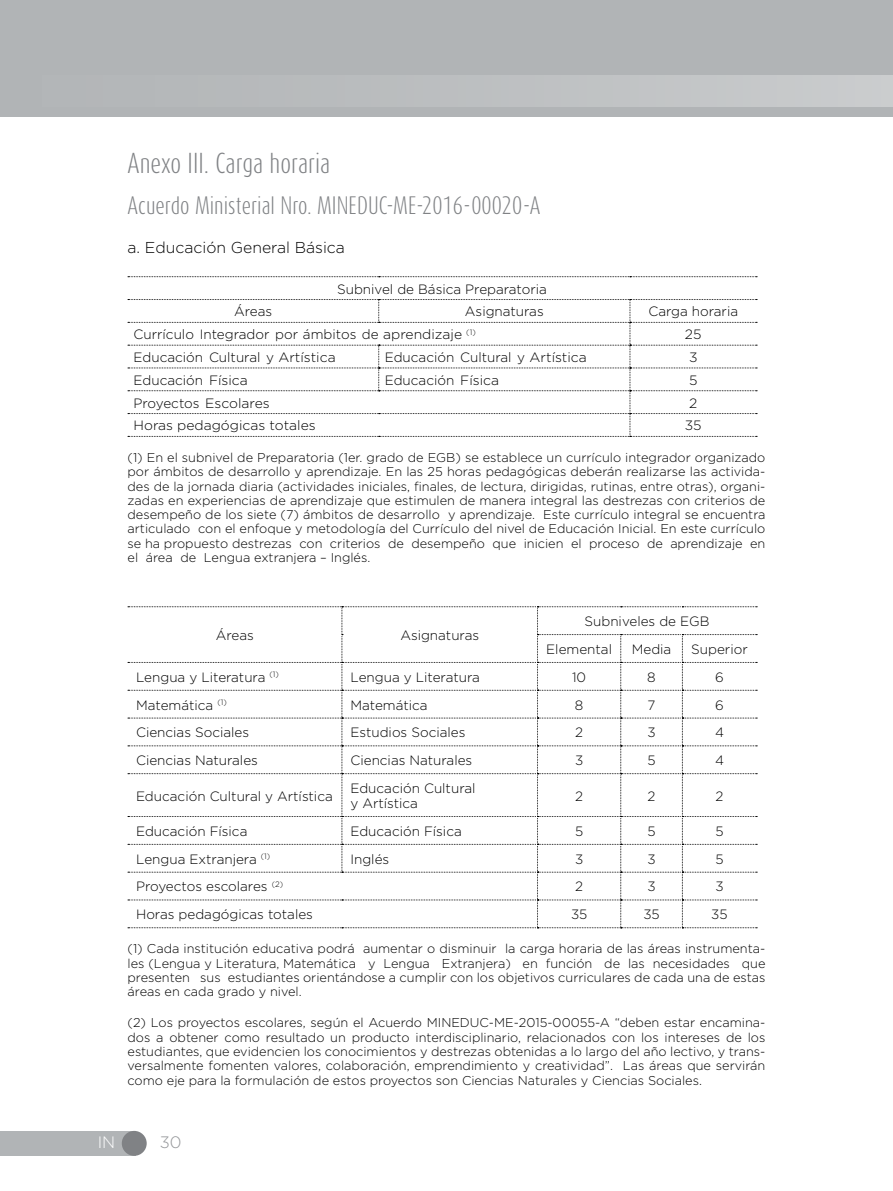
<style>
.page{position:relative;width:893px;height:1191px;background:#fff}
.page>*{position:absolute;margin:0;border:0;box-sizing:border-box;transform-origin:0 0}
.t1{font:300 24px "Dax Compact";color:#808285}
.t2{font:300 21px "Dax Compact";color:#808285}
.t3{font:300 16.5px "Gotham";color:#fff}
.t4{font:300 16.5px "Gotham";color:#939598}
.t5{font:300 15.75px "Gotham";color:#000}
.t6{font:300 13.5px/27.8px "Gotham";color:#000}
.t7{font:300 12.75px/14.2px "Gotham";color:#000;text-align:justify}
</style>
<div class="page">
<div style="left:0;top:0;width:893px;height:117px;background:#b1b4b6"></div>
<div style="left:43px;top:75px;width:850px;height:32px;background:linear-gradient(to right,#b1b4b6,#c9cbcd)"></div>
<div style="left:0;top:1130px;width:135px;height:25px;background:#b1b4b6"></div>
<div style="left:122px;top:1130px;width:25px;height:25px;background:#808285;border-radius:50%"></div>
<svg style="left:128px;top:276px;width:629px;height:1px"></svg>
<svg style="left:128px;top:299px;width:629px;height:138px"></svg>
<svg style="left:128px;top:606px;width:629px;height:322px"></svg>
<h1 class="t1" style="left:128px;top:148px;width:204px">Anexo III. Carga horaria</h1>
<h2 class="t2" style="left:128px;top:192px;width:414px">Acuerdo Ministerial Nro. MINEDUC-ME-2016-00020-A</h2>
<p class="t5" style="left:128px;top:238px;width:219px">a. Educación General Básica</p>
<p class="t6" style="left:337px;top:274px;width:211px">Subnivel de Básica Preparatoria</p>
<p class="t6" style="left:234px;top:297px;width:40px">Áreas</p>
<p class="t6" style="left:465px;top:297px;width:80px">Asignaturas</p>
<p class="t6" style="left:648px;top:297px;width:91px">Carga horaria</p>
<p class="t6" style="left:134px;top:320px;width:344px">Currículo Integrador por ámbitos de aprendizaje <sup>(1)</sup></p>
<p class="t6" style="left:685px;top:320px;width:18px">25</p>
<p class="t6" style="left:134px;top:343px;width:204px">Educación Cultural y Artística</p>
<p class="t6" style="left:385px;top:343px;width:204px">Educación Cultural y Artística</p>
<p class="t6" style="left:689px;top:343px;width:10px">3</p>
<p class="t6" style="left:134px;top:366px;width:116px">Educación Física</p>
<p class="t6" style="left:385px;top:366px;width:116px">Educación Física</p>
<p class="t6" style="left:689px;top:366px;width:10px">5</p>
<p class="t6" style="left:134px;top:388px;width:138px">Proyectos Escolares</p>
<p class="t6" style="left:689px;top:388px;width:10px">2</p>
<p class="t6" style="left:134px;top:411px;width:184px">Horas pedagógicas totales</p>
<p class="t6" style="left:685px;top:411px;width:18px">35</p>
<p class="t7" style="left:128px;top:450px;width:639px">(1) En el subnivel de Preparatoria (1er. grado de EGB) se establece un currículo integrador organizado por ámbitos de desarrollo y aprendizaje. En las 25 horas pedagógicas deberán realizarse las activida&shy;des de la jornada diaria (actividades iniciales, finales, de lectura, dirigidas, rutinas, entre otras), organi&shy;zadas en experiencias de aprendizaje que estimulen de manera integral las destrezas con criterios de desempeño de los siete (7) ámbitos de desarrollo y aprendizaje. Este currículo integral se encuentra articulado con el enfoque y metodología del Currículo del nivel de Educación Inicial. En este currículo se ha propuesto destrezas con criterios de desempeño que inicien el proceso de aprendizaje en el área de Lengua extranjera – Inglés.</p>
<p class="t6" style="left:216px;top:621px;width:40px">Áreas</p>
<p class="t6" style="left:400px;top:621px;width:80px">Asignaturas</p>
<p class="t6" style="left:546px;top:607px;width:165px;text-indent:38px">Subniveles de EGB<br>Elemental</p>
<p class="t6" style="left:632px;top:635px;width:41px">Media</p>
<p class="t6" style="left:691px;top:635px;width:58px">Superior</p>
<p class="t6" style="left:136px;top:662px;width:144px">Lengua y Literatura <sup>(1)</sup></p>
<p class="t6" style="left:350px;top:662px;width:131px">Lengua y Literatura</p>
<p class="t6" style="left:572px;top:662px;width:16px">10</p>
<p class="t6" style="left:647px;top:662px;width:10px">8</p>
<p class="t6" style="left:715px;top:662px;width:10px">6</p>
<p class="t6" style="left:136px;top:690px;width:92px">Matemática <sup>(1)</sup></p>
<p class="t6" style="left:350px;top:690px;width:79px">Matemática</p>
<p class="t6" style="left:575px;top:690px;width:10px">8</p>
<p class="t6" style="left:648px;top:690px;width:9px">7</p>
<p class="t6" style="left:715px;top:690px;width:10px">6</p>
<p class="t6" style="left:136px;top:718px;width:115px">Ciencias Sociales</p>
<p class="t6" style="left:350px;top:718px;width:117px">Estudios Sociales</p>
<p class="t6" style="left:575px;top:718px;width:9px">2</p>
<p class="t6" style="left:647px;top:718px;width:10px">3</p>
<p class="t6" style="left:715px;top:718px;width:10px">4</p>
<p class="t6" style="left:136px;top:746px;width:123px">Ciencias Naturales</p>
<p class="t6" style="left:350px;top:746px;width:123px">Ciencias Naturales</p>
<p class="t6" style="left:575px;top:746px;width:10px">3</p>
<p class="t6" style="left:647px;top:746px;width:10px">5</p>
<p class="t6" style="left:715px;top:746px;width:10px">4</p>
<p class="t6" style="left:136px;top:781px;width:198px">Educación Cultural y Artística</p>
<p class="t6" style="left:350px;top:780px;width:127px;line-height:15px">Educación Cultural y Artística</p>
<p class="t6" style="left:575px;top:781px;width:9px">2</p>
<p class="t6" style="left:648px;top:781px;width:9px">2</p>
<p class="t6" style="left:715px;top:781px;width:9px">2</p>
<p class="t6" style="left:136px;top:816px;width:113px">Educación Física</p>
<p class="t6" style="left:350px;top:816px;width:113px">Educación Física</p>
<p class="t6" style="left:575px;top:816px;width:10px">5</p>
<p class="t6" style="left:647px;top:816px;width:10px">5</p>
<p class="t6" style="left:715px;top:816px;width:10px">5</p>
<p class="t6" style="left:136px;top:844px;width:136px">Lengua Extranjera <sup>(1)</sup></p>
<p class="t6" style="left:350px;top:844px;width:40px">Inglés</p>
<p class="t6" style="left:575px;top:844px;width:10px">3</p>
<p class="t6" style="left:647px;top:844px;width:10px">3</p>
<p class="t6" style="left:715px;top:844px;width:10px">5</p>
<p class="t6" style="left:136px;top:872px;width:148px">Proyectos escolares <sup>(2)</sup></p>
<p class="t6" style="left:575px;top:872px;width:9px">2</p>
<p class="t6" style="left:647px;top:872px;width:10px">3</p>
<p class="t6" style="left:715px;top:872px;width:10px">3</p>
<p class="t6" style="left:136px;top:900px;width:178px">Horas pedagógicas totales</p>
<p class="t6" style="left:571px;top:900px;width:18px">35</p>
<p class="t6" style="left:643px;top:900px;width:18px">35</p>
<p class="t6" style="left:711px;top:900px;width:18px">35</p>
<p class="t7" style="left:128px;top:941px;width:639px">(1) Cada institución educativa podrá aumentar o disminuir la carga horaria de las áreas instrumenta&shy;les (Lengua y Literatura, Matemática y Lengua Extranjera) en función de las necesidades que presenten sus estudiantes orientándose a cumplir con los objetivos curriculares de cada una de estas áreas en cada grado y nivel.</p>
<p class="t7" style="left:128px;top:1015px;width:639px">(2) Los proyectos escolares, según el Acuerdo MINEDUC-ME-2015-00055-A “deben estar encamina&shy;dos a obtener como resultado un producto interdisciplinario, relacionados con los intereses de los estudiantes, que evidencien los conocimientos y destrezas obtenidas a lo largo del año lectivo, y trans&shy;versalmente fomenten valores, colaboración, emprendimiento y creatividad”. Las áreas que servirán como eje para la formulación de estos proyectos son Ciencias Naturales y Ciencias Sociales.</p>
<p class="t3" style="left:98px;top:1132px;width:19px">IN</p>
<p class="t4" style="left:160px;top:1132px;width:23px">30</p>
</div>
